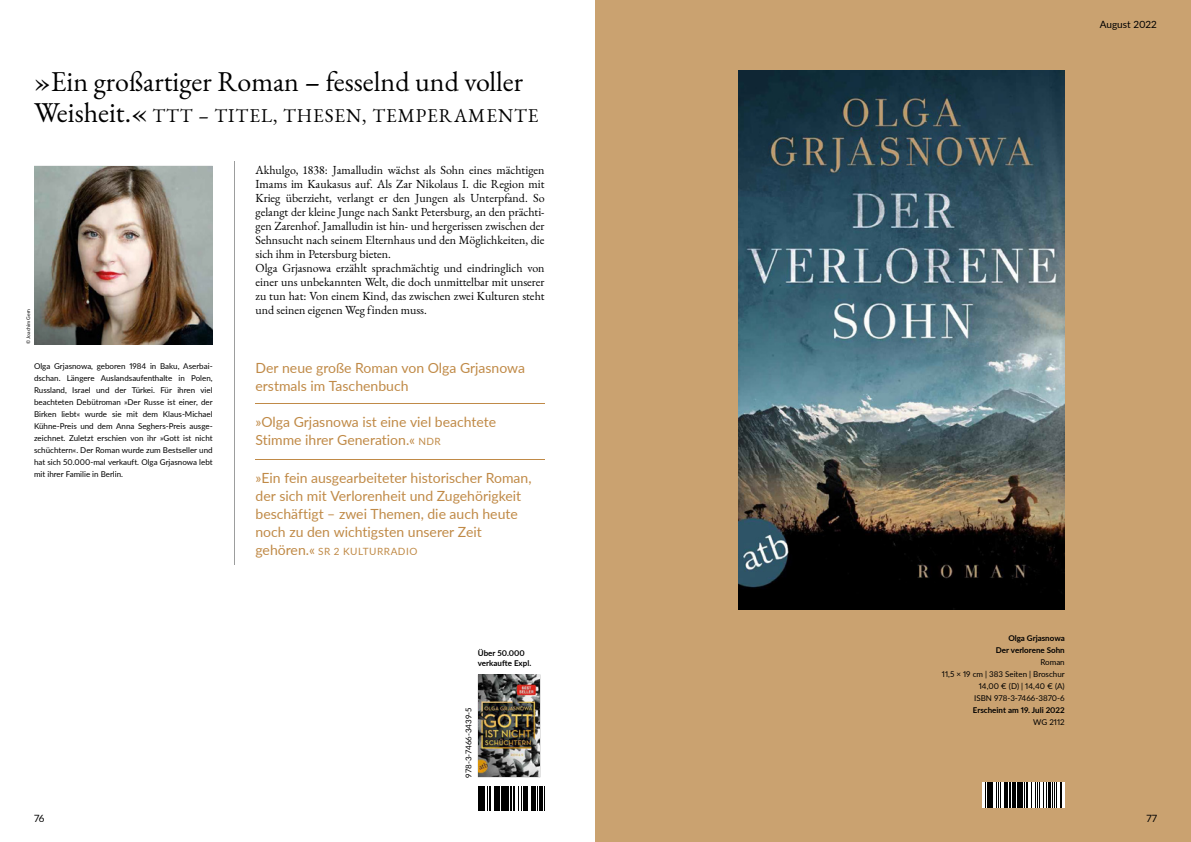
<style>
.page{position:relative;width:1191px;height:842px;background:#fff}
.page>*{position:absolute;margin:0;border:0;box-sizing:border-box;transform-origin:0 0}
.t1{font:28px "EB Garamond";color:#000}
.t2{font:19px "EB Garamond";letter-spacing:.05em;color:#000}
.t3{font:14px/18px "Lato";color:#c08a47}
.t4{font:12px/14px "EB Garamond";color:#000}
.t5{font:10px "Lato";letter-spacing:.05em;color:#c08a47}
.t6{font:10px "Lato";color:#000}
.t7{font:8px/12px "Lato";color:#000;text-align:justify}
.t8{font:700 8px/10px "Lato";color:#000}
.t9{font:5px "Lato";color:#000}
.s1{font-size:28px}
.s2{font-size:10px}
.s3{font-size:14px}
</style>
<div class="page">
<hr style="left:234px;top:162px;width:1px;height:403px;background:#9c9d9d">
<img style="left:34px;top:166px;width:178px;height:178px">
<hr style="left:255px;top:404px;width:289px;height:1px;background:#c08a47">
<hr style="left:255px;top:459px;width:289px;height:1px;background:#c08a47">
<img style="left:478px;top:675px;width:62px;height:102px">
<svg style="left:478px;top:786px;width:2px;height:24px"></svg>
<hr style="left:480px;top:786px;width:3px;height:24px;background:#000">
<hr style="left:483px;top:786px;width:2px;height:24px;background:#000">
<svg style="left:487px;top:786px;width:58px;height:24px"></svg>
<div style="left:595px;top:0;width:596px;height:842px;background:#caa270"></div>
<img style="left:738px;top:71px;width:326px;height:538px">
<svg style="left:982px;top:782px;width:82px;height:26px"></svg>
<svg style="left:985px;top:782px;width:2px;height:26px"></svg>
<hr style="left:988px;top:782px;width:2px;height:26px;background:#000">
<hr style="left:991px;top:782px;width:2px;height:26px;background:#000">
<svg style="left:995px;top:782px;width:9px;height:26px"></svg>
<hr style="left:1005px;top:782px;width:3px;height:26px;background:#000">
<hr style="left:1008px;top:782px;width:2px;height:26px;background:#000">
<hr style="left:1012px;top:782px;width:2px;height:26px;background:#000">
<svg style="left:1015px;top:782px;width:47px;height:26px"></svg>
<h1 class="t1" style="left:34px;top:63px;width:491px">»Ein großartiger Roman – fesselnd und voller</h1>
<h2 class="t2" style="left:34px;top:103px;width:506px"><span class="s1">Weisheit.«</span> TTT – TITEL, THESEN, TEMPERAMENTE</h2>
<p class="t9" style="left:25px;top:344px;width:37px;rotate:-90deg">© Joachim Gern</p>
<p class="t4" style="left:255px;top:163px;width:290px">Akhulgo, 1838: Jamalludin wächst als Sohn eines mächtigen Imams im Kaukasus auf. Als Zar Nikolaus I. die Region mit Krieg überzieht, verlangt er den Jungen als Unterpfand. So gelangt der kleine Junge nach Sankt Petersburg, an den prächti&shy;gen Zarenhof. Jamalludin ist hin- und hergerissen zwischen der Sehnsucht nach seinem Elternhaus und den Möglichkeiten, die sich ihm in Petersburg bieten.<br>Olga Grjasnowa erzählt sprachmächtig und eindringlich von einer uns unbekannten Welt, die doch unmittelbar mit unserer zu tun hat: Von einem Kind, das zwischen zwei Kulturen steht und seinen eigenen Weg finden muss.</p>
<p class="t7" style="left:34px;top:359px;width:180px">Olga Grjasnowa, geboren 1984 in Baku, Aserbai&shy;dschan. Längere Auslandsaufenthalte in Polen, Russland, Israel und der Türkei. Für ihren viel beachteten Debütroman »Der Russe ist einer, der Birken liebt« wurde sie mit dem Klaus-Michael Kühne-Preis und dem Anna Seghers-Preis ausge&shy;zeichnet. Zuletzt erschien von ihr »Gott ist nicht schüchtern«. Der Roman wurde zum Bestseller und hat sich 50.000-mal verkauft. Olga Grjasnowa lebt mit ihrer Familie in Berlin.</p>
<p class="t3" style="left:255px;top:358px;width:271px">Der neue große Roman von Olga Grjasnowa erstmals im Taschenbuch</p>
<p class="t3" style="left:255px;top:412px;width:242px">»Olga Grjasnowa ist eine viel beachtete<br>Stimme ihrer Generation.« <span class="s2">NDR</span></p>
<p class="t3" style="left:255px;top:468px;width:277px">»Ein fein ausgearbeiteter historischer Roman, der sich mit Verlorenheit und Zugehörigkeit beschäftigt – zwei Themen, die auch heute noch zu den wichtigsten unserer Zeit</p>
<p class="t5" style="left:255px;top:544px;width:163px"><span class="s3">gehören.«</span> SR 2 KULTURRADIO</p>
<p class="t8" style="left:478px;top:648px;width:55px">Über 50.000 verkaufte Expl.</p>
<p class="t6" style="left:34px;top:811px;width:12px">76</p>
<p class="t7" style="left:462px;top:778px;width:71px;rotate:-90deg">978-3-7466-3439-5</p>
<p class="t6" style="left:1099px;top:18px;width:59px">August 2022</p>
<p class="t8" style="left:995px;top:632px;width:71px;line-height:12px;text-align:right">Olga Grjasnowa<br>Der verlorene Sohn</p>
<p class="t7" style="left:942px;top:656px;width:124px;text-align:right">Roman<br>11,5 × 19 cm | 383 Seiten | Broschur<br>14,00 € (D) | 14,40 € (A)<br>ISBN 978-3-7466-3870-6</p>
<p class="t8" style="left:973px;top:705px;width:93px">Erscheint am 19. Juli 2022</p>
<p class="t7" style="left:1033px;top:716px;width:33px">WG 2112</p>
<p class="t6" style="left:1146px;top:811px;width:12px">77</p>
</div>
